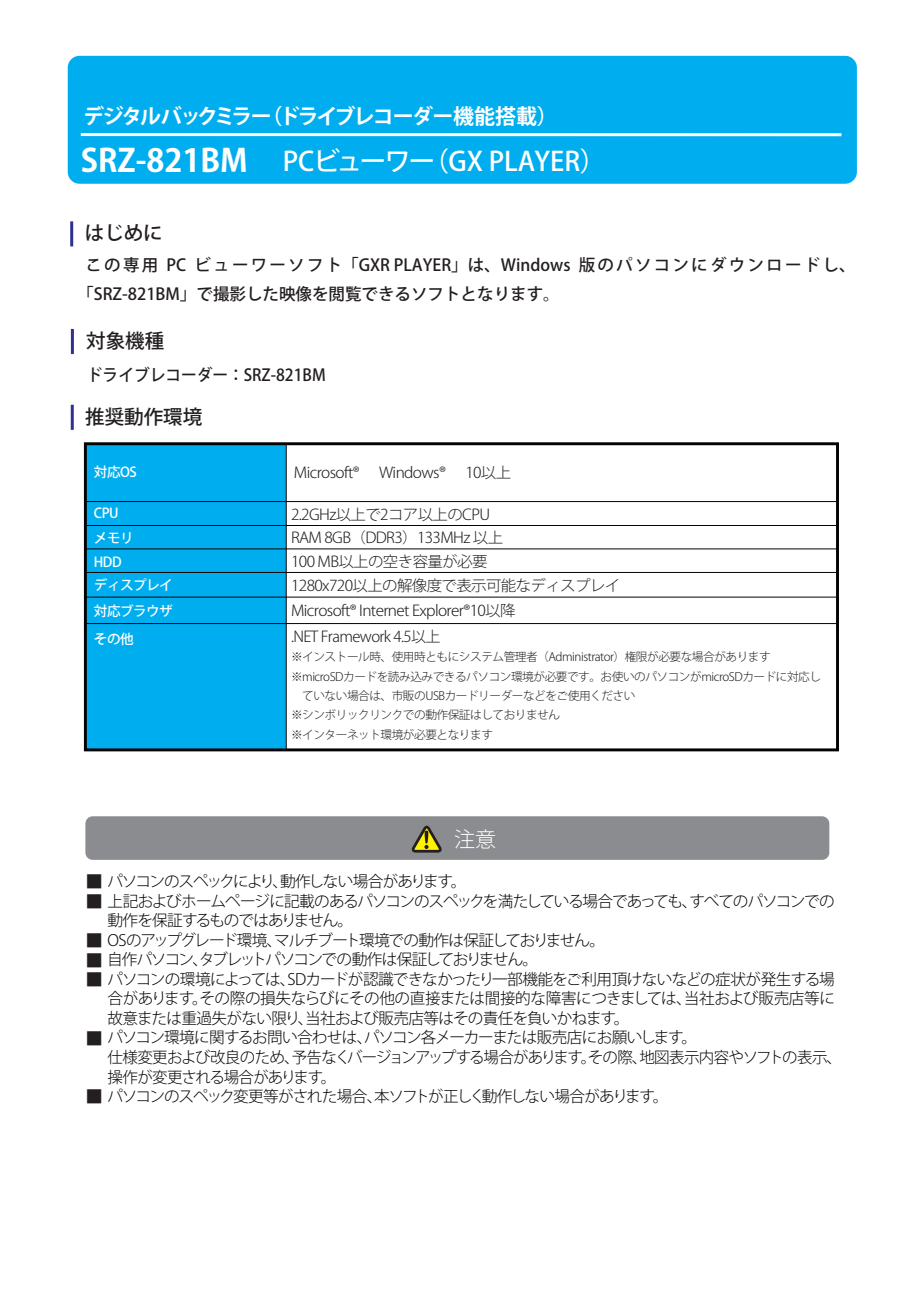
<style>
.page{position:relative;width:919px;height:1289px;background:#fff}
.page>*{position:absolute;margin:0;border:0;box-sizing:border-box;transform-origin:0 0}
.t1{font:700 31.5px "Koz Go Pr 6 N";color:#fff}
.t2{font:500 26.4px "Koz Go Pr 6 N";letter-spacing:-.015em;color:#fff}
.t3{font:700 21px "Koz Go Pr 6 N";letter-spacing:-.08em;color:#fff}
.t4{font:300 21px "Koz Go Pr 6 N";color:#fff}
.t5{font:500 19.5px "Koz Go Pro";color:#231f20}
.t6{font:300 17.55px/19.5px "Koz Go Pr 6 N";color:#231f20}
.t7{font:500 16.5px/28.8px "Koz Go Pro";color:#231f20}
.t8{font:500 16.5px "Koz Go Pro";color:#231f20;scale:.95 1}
.t9{font:300 15.6px/19.5px "Koz Go Pro";letter-spacing:-.06em;color:#030303}
.t10{font:300 15px "Koz Go Pro";letter-spacing:-.04em;color:#231f20}
.t11{font:500 13.65px "Koz Go Pro";letter-spacing:-.04em;color:#fff}
.t12{font:300 11.7px/19.4px "Koz Go Pro";letter-spacing:-.04em;color:#231f20}
</style>
<div class="page">
<div style="left:85px;top:444px;width:201px;height:306px;background:#00aeef"></div>
<div style="left:68px;top:56px;width:788px;height:128px;background:#00aeef;border-radius:12px"></div>
<hr style="left:81px;top:133px;width:760px;height:3px;background:#fff">
<hr style="left:70px;top:221px;width:3px;height:25px;background:#2e3092">
<hr style="left:71px;top:329px;width:3px;height:25px;background:#2e3092">
<hr style="left:71px;top:405px;width:3px;height:25px;background:#2e3092">
<div style="left:85px;top:816px;width:744px;height:43px;background:#8a8c8f;border-radius:7px"></div>
<svg style="left:411px;top:825px;width:31px;height:27px"></svg>
<div style="left:84px;top:442px;width:754px;height:309px;border:3px solid #030303"></div>
<hr style="left:85px;top:501px;width:752px;height:1px;background:#030303">
<hr style="left:85px;top:572px;width:752px;height:1px;background:#030303">
<hr style="left:85px;top:525px;width:752px;height:1px;background:#030303">
<hr style="left:85px;top:548px;width:752px;height:1px;background:#030303">
<hr style="left:286px;top:444px;width:1px;height:306px;background:#030303">
<hr style="left:85px;top:596px;width:752px;height:1px;background:#030303">
<hr style="left:85px;top:623px;width:752px;height:1px;background:#030303">
<h3 class="t3" style="left:83px;top:105px;width:476px">デジタルバックミラー（ドライブレコーダー機能搭載）</h3>
<h1 class="t1" style="left:81px;top:142px;width:168px">SRZ-821BM</h1>
<h2 class="t2" style="left:283px;top:147px;width:325px">PCビューワー（GX PLAYER）</h2>
<p class="t5" style="left:85px;top:221px;width:79px">はじめに</p>
<p class="t7" style="left:77px;top:251px;width:779px;text-indent:8px">この専用 PC ビューワーソフト「GXR PLAYER」は、Windows 版のパソコンにダウンロードし、「SRZ-821BM」で撮影した映像を閲覧できるソフトとなります。</p>
<p class="t5" style="left:86px;top:328px;width:79px">対象機種</p>
<p class="t8" style="left:87px;top:364px;width:253px">ドライブレコーダー：SRZ-821BM</p>
<p class="t5" style="left:85px;top:404px;width:119px">推奨動作環境</p>
<p class="t10" style="left:294px;top:462px;width:67px">Microsoft®</p>
<p class="t10" style="left:379px;top:462px;width:68px">Windows®</p>
<p class="t10" style="left:465px;top:462px;width:47px">10以上</p>
<p class="t11" style="left:94px;top:463px;width:44px">対応OS</p>
<p class="t11" style="left:94px;top:504px;width:26px">CPU</p>
<p class="t10" style="left:291px;top:504px;width:200px">2.2GHz以上で2コア以上のCPU</p>
<p class="t11" style="left:94px;top:529px;width:41px">メモリ</p>
<p class="t10" style="left:291px;top:528px;width:213px">RAM 8GB（DDR3）133MHz 以上</p>
<p class="t11" style="left:94px;top:576px;width:80px">ディスプレイ</p>
<p class="t10" style="left:291px;top:576px;width:331px">1280x720以上の解像度で表示可能なディスプレイ</p>
<p class="t11" style="left:94px;top:552px;width:29px">HDD</p>
<p class="t10" style="left:291px;top:551px;width:198px">100 MB以上の空き容量が必要</p>
<p class="t11" style="left:94px;top:602px;width:80px">対応ブラウザ</p>
<p class="t10" style="left:291px;top:600px;width:226px">Microsoft® Internet Explorer®10以降</p>
<p class="t11" style="left:94px;top:630px;width:41px">その他</p>
<p class="t10" style="left:291px;top:626px;width:151px">.NET Framework 4.5以上</p>
<p class="t12" style="left:291px;top:647px;width:531px">※インストール時、使用時ともにシステム管理者（Administrator）権限が必要な場合があります※microSDカードを読み込みできるパソコン環境が必要です。お使いのパソコンがmicroSDカードに対応し　ていない場合は、市販のUSBカードリーダーなどをご使用ください<br>※シンボリックリンクでの動作保証はしておりません<br>※インターネット環境が必要となります</p>
<h3 class="t4" style="left:454px;top:827px;width:44px">注意</h3>
<p class="t9" style="left:107px;top:871px;width:736px">パソコンのスペックにより、動作しない場合があります。<br>上記およびホームページに記載のあるパソコンのスペックを満たしている場合であっても、すべてのパソコンでの動作を保証するものではありません。<br>OSのアップグレード環境、マルチブート環境での動作は保証しておりません。<br>自作パソコン、タブレットパソコンでの動作は保証しておりません。<br>パソコンの環境によっては、SDカードが認識できなかったり一部機能をご利用頂けないなどの症状が発生する場合があります。その際の損失ならびにその他の直接または間接的な障害につきましては、当社および販売店等に故意または重過失がない限り、当社および販売店等はその責任を負いかねます。<br>パソコン環境に関するお問い合わせは、パソコン各メーカーまたは販売店にお願いします。<br>仕様変更および改良のため、予告なくバージョンアップする場合があります。その際、地図表示内容やソフトの表示、操作が変更される場合があります。<br>パソコンのスペック変更等がされた場合、本ソフトが正しく動作しない場合があります。</p>
<p class="t6" style="left:85px;top:872px;width:19px">■ ■</p>
<p class="t6" style="left:85px;top:931px;width:19px;text-align:justify">■ ■ ■</p>
<p class="t6" style="left:85px;top:1028px;width:19px">■</p>
<p class="t6" style="left:85px;top:1087px;width:19px">■</p>
</div>
